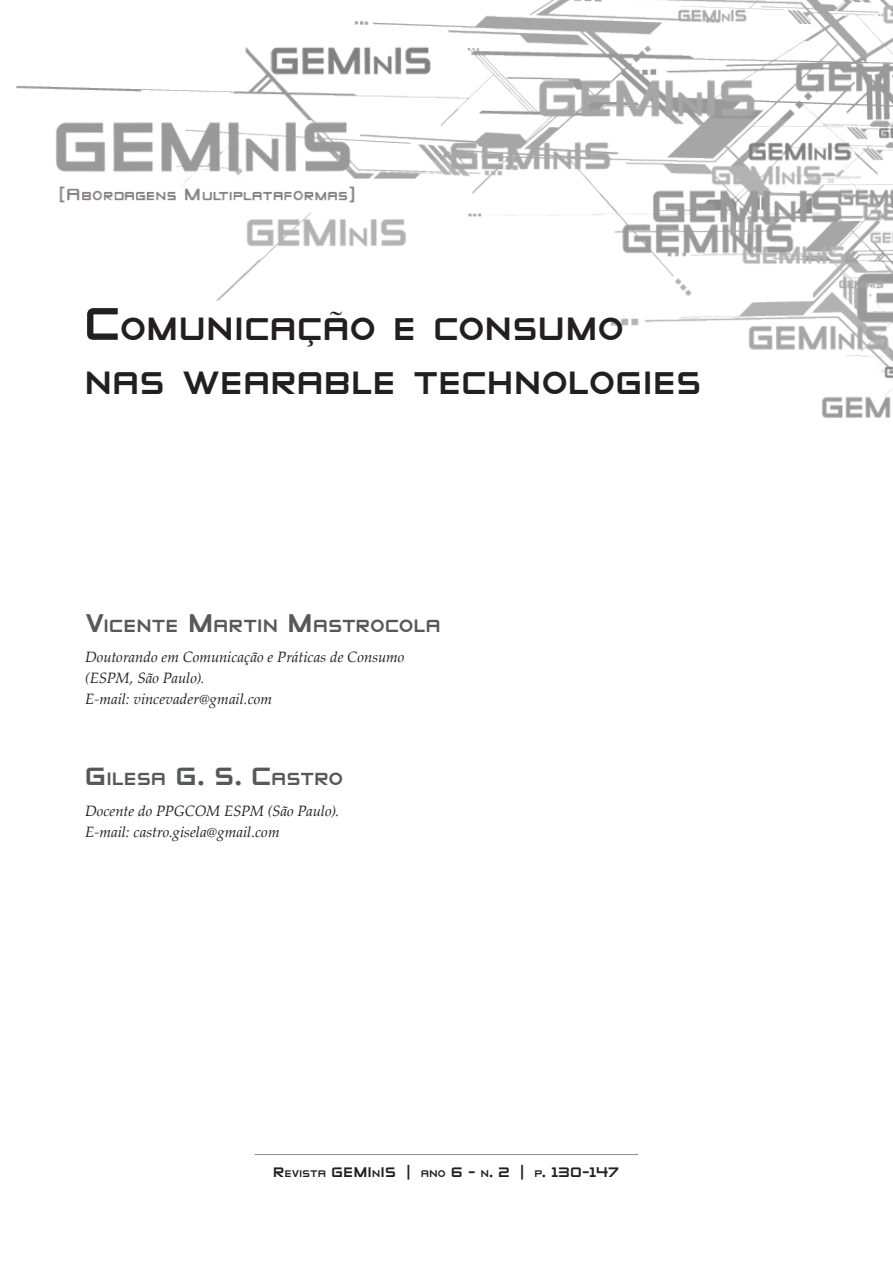
<style>
.page{position:relative;width:893px;height:1263px;background:#fff}
.page>*{position:absolute;margin:0;border:0;box-sizing:border-box;transform-origin:0 0}
.título_-_obs_leading{font:37.8px "Zeroes One";letter-spacing:.035em;color:#231f20}
.nome_autor{font:21px "Zeroes One";letter-spacing:.025em;color:#57585a}
.informações_-_rodapé{font:16.5px "Zeroes One";letter-spacing:.025em;color:#231f20}
.mini_biografia{font:italic 15px/21px "Palatino Linotype";color:#231f20}
.s1{font-size:54px}
.s2{font-size:30px}
.s3{font-size:11.55px}
</style>
<div class="page">
<img style="left:16px;top:0;width:877px;height:418px">
<hr style="left:255px;top:1154px;width:383px;height:1px;background:#231f20">
<p class="título_-_obs_leading" style="left:85px;top:310px;width:540px"><span class="s1">C</span>OMUNICAÇÃO E CONSUMO</p>
<p class="título_-_obs_leading" style="left:85px;top:364px;width:617px">NAS WEARABLE TECHNOLOGIES</p>
<p class="nome_autor" style="left:85px;top:615px;width:357px"><span class="s2">V</span>ICENTE <span class="s2">M</span>ARTIN <span class="s2">M</span>ASTROCOLA</p>
<p class="mini_biografia" style="left:85px;top:645px;width:321px">Doutorando em Comunicação e Práticas de Consumo (ESPM, São Paulo).</p>
<p class="mini_biografia" style="left:85px;top:687px;width:189px">E-mail: vincevader@gmail.com</p>
<p class="nome_autor" style="left:85px;top:769px;width:259px"><span class="s2">G</span>ILESA <span class="s2">G. S. C</span>ASTRO</p>
<p class="mini_biografia" style="left:85px;top:799px;width:256px">Docente do PPGCOM ESPM (São Paulo).</p>
<p class="mini_biografia" style="left:85px;top:820px;width:196px">E-mail: castro.gisela@gmail.com</p>
<p class="informações_-_rodapé" style="left:273px;top:1164px;width:347px">R<span class="s3">EVISTA</span> GEMI <span class="s3">N</span>IS | <span class="s3">ANO</span> 6 - <span class="s3">N</span>. 2 | <span class="s3">P</span>. 130-147</p>
</div>
